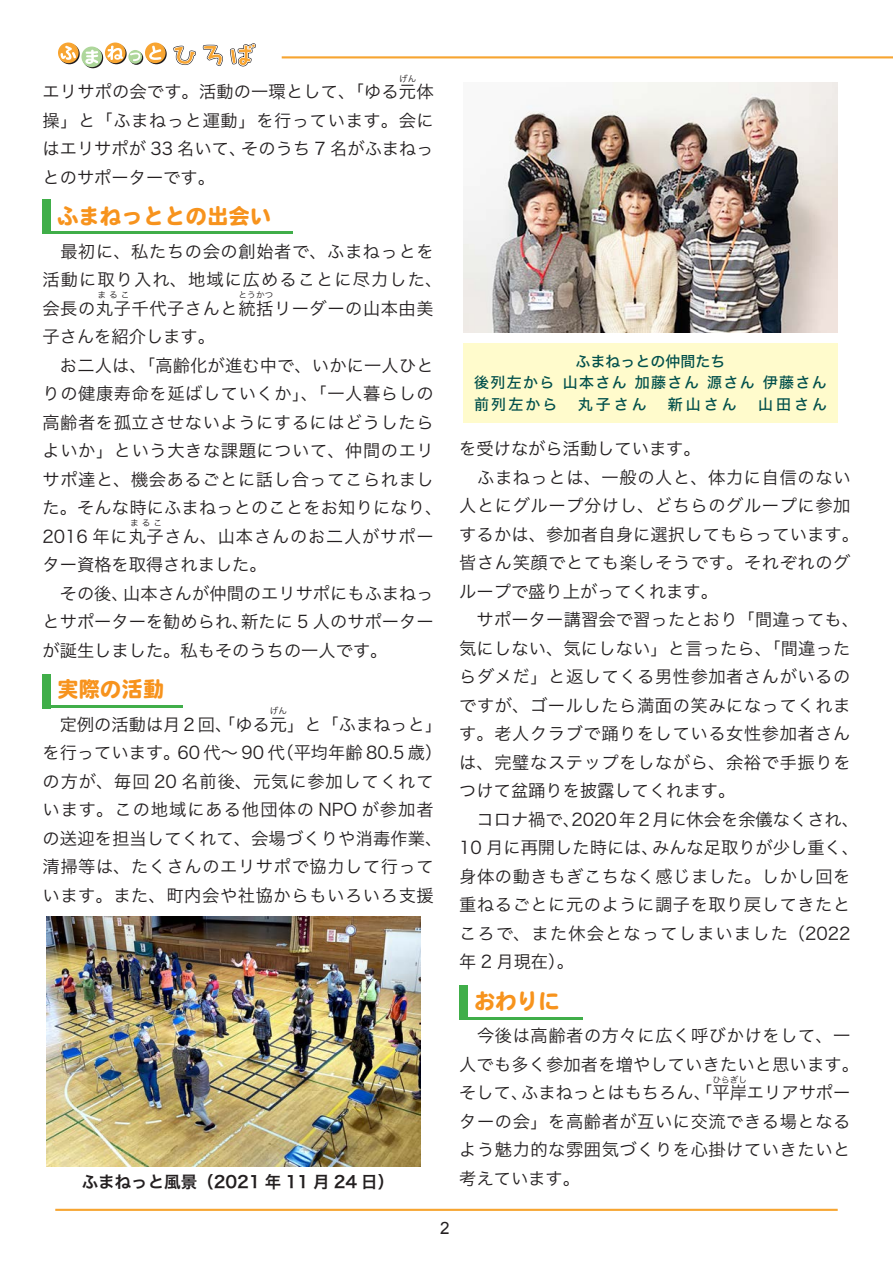
<style>
.page{position:relative;width:893px;height:1263px;background:#fff}
.page>*{position:absolute;margin:0;border:0;box-sizing:border-box;transform-origin:0 0}
.t1{font:21px "Heisei Maru Go Std W8";letter-spacing:.02em;color:#f7931d}
.t2{font:17.25px/28.5px "Hiragino Sans W3";letter-spacing:.03em;color:#231f20}
.t3{font:17.25px/28.5px "Hiragino Sans W3";color:#231f20}
.t4{font:17.25px/28.5px "Hiragino Sans W3";letter-spacing:.01em;color:#231f20}
.t5{font:16.95px "Arial";color:#231f20}
.t6{font:16.5px "Hiragino Sans W6";color:#231f20}
.t7{font:15px/21.3px "Hiragino Sans W5";letter-spacing:.09em;color:#004f4b;text-align:center}
.t8{font:8.7px "Hiragino Sans W3";letter-spacing:.015em;color:#231f20}
</style>
<div class="page">
<hr style="left:55px;top:1209px;width:783px;height:2px;background:#f7a531">
<svg style="left:173px;top:43px;width:83px;height:24px"></svg>
<svg style="left:59px;top:44px;width:21px;height:20px"></svg>
<svg style="left:83px;top:48px;width:20px;height:20px"></svg>
<svg style="left:106px;top:44px;width:21px;height:20px"></svg>
<svg style="left:130px;top:51px;width:13px;height:14px"></svg>
<svg style="left:146px;top:44px;width:21px;height:20px"></svg>
<div style="left:58px;top:43px;width:21px;height:20px;background:#f8a532;border-radius:50%"></div>
<div style="left:105px;top:43px;width:20px;height:20px;background:#f8a532;border-radius:50%"></div>
<div style="left:145px;top:43px;width:21px;height:20px;background:#f8a532;border-radius:50%"></div>
<div style="left:81px;top:47px;width:21px;height:20px;background:#aed79b;border-radius:50%"></div>
<svg style="left:128px;top:50px;width:14px;height:14px"></svg>
<svg style="left:61px;top:46px;width:15px;height:14px"></svg>
<svg style="left:85px;top:50px;width:13px;height:14px"></svg>
<svg style="left:107px;top:46px;width:16px;height:14px"></svg>
<svg style="left:130px;top:53px;width:10px;height:8px"></svg>
<svg style="left:149px;top:46px;width:12px;height:14px"></svg>
<hr style="left:282px;top:56px;width:611px;height:2px;background:#f7a531">
<img style="left:463px;top:83px;width:375px;height:249px">
<img style="left:47px;top:916px;width:374px;height:250px">
<div style="left:463px;top:343px;width:375px;height:80px;background:#fffbcc"></div>
<div style="left:43px;top:200px;width:8px;height:34px;background:#40ae49"></div>
<hr style="left:43px;top:232px;width:250px;height:2px;background:#40ae49">
<div style="left:459px;top:986px;width:9px;height:34px;background:#40ae49"></div>
<hr style="left:459px;top:1017px;width:124px;height:3px;background:#40ae49">
<div style="left:43px;top:674px;width:8px;height:34px;background:#40ae49"></div>
<hr style="left:43px;top:706px;width:140px;height:2px;background:#40ae49">
<p class="t8" style="left:399px;top:71px;width:19px">げん</p>
<p class="t2" style="left:43px;top:105px;width:393px;text-align:justify">操」と「ふまねっと運動」を行っています。会にはエリサポが 33 名いて、そのうち 7 名がふまねっとのサポーターです。</p>
<p class="t1" style="left:57px;top:204px;width:215px">ふまねっととの出会い</p>
<p class="t2" style="left:43px;top:236px;width:401px">　最初に、私たちの会の創始者で、ふまねっとを活動に取り入れ、地域に広めることに尽力した、会長の丸子千代子さんと統括リーダーの山本由美</p>
<p class="t4" style="left:43px;top:76px;width:393px">エリサポの会です。活動の一環として、「ゆる元体</p>
<p class="t8" style="left:97px;top:287px;width:33px">まるこ</p>
<p class="t8" style="left:238px;top:287px;width:36px">とうかつ</p>
<p class="t2" style="left:43px;top:321px;width:401px">子さんを紹介します。<br>　お二人は、「高齢化が進む中で、いかに一人ひとりの健康寿命を延ばしていくか」、「一人暮らしの高齢者を孤立させないようにするにはどうしたらよいか」という大きな課題について、仲間のエリサポ達と、機会あるごとに話し合ってこられました。そんな時にふまねっとのことをお知りになり、<br>2016 年に丸子さん、山本さんのお二人がサポー</p>
<p class="t8" style="left:130px;top:515px;width:34px">まるこ</p>
<p class="t3" style="left:43px;top:549px;width:393px">ター資格を取得されました。<br>　その後、山本さんが仲間のエリサポにもふまねっとサポーターを勧められ、新たに 5 人のサポーターが誕生しました。私もそのうちの一人です。</p>
<p class="t1" style="left:57px;top:677px;width:108px">実際の活動</p>
<p class="t3" style="left:43px;top:709px;width:401px">　定例の活動は月２回、「ゆる元」と「ふまねっと」</p>
<p class="t8" style="left:270px;top:703px;width:19px">げん</p>
<p class="t2" style="left:43px;top:737px;width:401px">を行っています。60 代～ 90 代（平均年齢 80.5 歳）の方が、毎回 20 名前後、元気に参加してくれています。この地域にある他団体の NPO が参加者の送迎を担当してくれて、会場づくりや消毒作業、清掃等は、たくさんのエリサポで協力して行っています。また、町内会や社協からもいろいろ支援</p>
<p class="t7" style="left:474px;top:350px;width:354px">ふまねっとの仲間たち<br>後列左から 山本さん 加藤さん 源さん 伊藤さん前列左から　丸子さん　新山さん　山田さん</p>
<p class="t2" style="left:459px;top:433px;width:401px">を受けながら活動しています。<br>　ふまねっとは、一般の人と、体力に自信のない人とにグループ分けし、どちらのグループに参加するかは、参加者自身に選択してもらっています。皆さん笑顔でとても楽しそうです。それぞれのグループで盛り上がってくれます。<br>　サポーター講習会で習ったとおり「間違っても、気にしない、気にしない」と言ったら、「間違ったらダメだ」と返してくる男性参加者さんがいるのですが、ゴールしたら満面の笑みになってくれます。老人クラブで踊りをしている女性参加者さんは、完璧なステップをしながら、余裕で手振りをつけて盆踊りを披露してくれます。<br>　コロナ禍で、2020年2月に休会を余儀なくされ、<br>10 月に再開した時には、みんな足取りが少し重く、身体の動きもぎこちなく感じました。しかし回を重ねるごとに元のように調子を取り戻してきたところで、また休会となってしまいました（2022年 2 月現在）。</p>
<p class="t1" style="left:474px;top:989px;width:87px">おわりに</p>
<p class="t4" style="left:459px;top:1020px;width:401px">　今後は高齢者の方々に広く呼びかけをして、一人でも多く参加者を増やしていきたいと思います。そして、ふまねっとはもちろん、「平岸エリアサポー</p>
<p class="t8" style="left:712px;top:1072px;width:36px">ひらぎし</p>
<p class="t2" style="left:459px;top:1106px;width:393px">ターの会」を高齢者が互いに交流できる場となるよう魅力的な雰囲気づくりを心掛けていきたいと</p>
<p class="t6" style="left:82px;top:1167px;width:314px">ふまねっと風景（2021 年 11 月 24 日）</p>
<p class="t2" style="left:459px;top:1163px;width:122px">考えています。</p>
<p class="t5" style="left:440px;top:1217px;width:11px">2</p>
</div>
